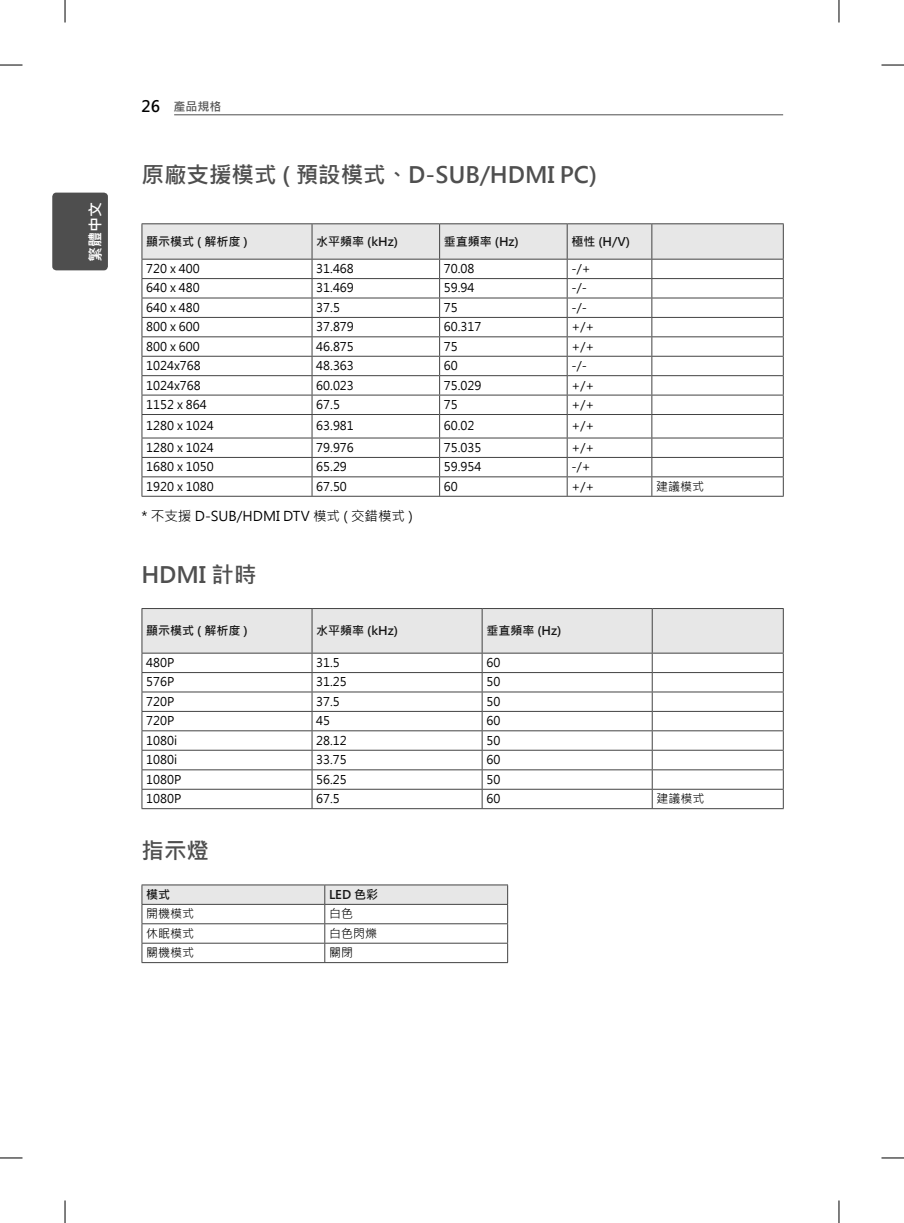
<style>
.page{position:relative;width:904px;height:1223px;background:#fff}
.page>*{position:absolute;margin:0;border:0;box-sizing:border-box;transform-origin:0 0}
.t1{font:700 22.5px "Microsoft Jheng Hei";color:#4f4f4f}
.t2{font:700 15px "Microsoft Jheng Hei";color:#fff}
.t3{font:13.5px "Microsoft Jheng Hei";color:#000}
.t4{font:12px "Microsoft Jheng Hei";color:#000}
.t5{font:700 12px "Microsoft Jheng Hei";color:#161616}
.t6{font:700 12px "Microsoft Jheng Hei";color:#5a5a5a}
.s1{font-size:15.75px;color:#000}
</style>
<div class="page">
<div style="left:52px;top:193px;width:56px;height:77px;background:#4e4e4e;border-radius:4px"></div>
<hr style="left:174px;top:115px;width:609px;height:1px;background:#4f4f4f">
<hr style="left:142px;top:223px;width:170px;height:1px;background:#434343">
<hr style="left:312px;top:223px;width:128px;height:1px;background:#434343">
<hr style="left:440px;top:223px;width:127px;height:1px;background:#434343">
<hr style="left:567px;top:223px;width:85px;height:1px;background:#434343">
<hr style="left:652px;top:223px;width:132px;height:1px;background:#434343">
<svg style="left:142px;top:224px;width:642px;height:272px"></svg>
<hr style="left:142px;top:496px;width:642px;height:1px;background:#434343">
<svg style="left:142px;top:608px;width:642px;height:200px"></svg>
<hr style="left:142px;top:808px;width:642px;height:1px;background:#434343">
<hr style="left:142px;top:884px;width:183px;height:1px;background:#434343">
<hr style="left:325px;top:884px;width:183px;height:1px;background:#434343">
<svg style="left:142px;top:885px;width:366px;height:77px"></svg>
<hr style="left:142px;top:962px;width:366px;height:1px;background:#434343">
<svg style="left:0;top:65px;width:22px;height:1px"></svg>
<svg style="left:881px;top:65px;width:23px;height:1px"></svg>
<svg style="left:0;top:1158px;width:22px;height:1px"></svg>
<svg style="left:881px;top:1158px;width:23px;height:1px"></svg>
<svg style="left:65px;top:0;width:1px;height:23px"></svg>
<svg style="left:65px;top:1200px;width:1px;height:23px"></svg>
<svg style="left:839px;top:0;width:1px;height:23px"></svg>
<svg style="left:839px;top:1200px;width:1px;height:23px"></svg>
<p class="t2" style="left:85px;top:262px;width:61px;rotate:-90deg">繁體中文</p>
<p class="t6" style="left:142px;top:98px;width:81px"><span class="s1">26</span> 產品規格</p>
<h1 class="t1" style="left:142px;top:159px;width:457px">原廠支援模式 ( 預設模式、D-SUB/HDMI PC)</h1>
<p class="t5" style="left:146px;top:233px;width:103px">顯示模式 ( 解析度 )</p>
<p class="t5" style="left:316px;top:233px;width:83px">水平頻率 (kHz)</p>
<p class="t5" style="left:444px;top:233px;width:76px">垂直頻率 (Hz)</p>
<p class="t5" style="left:571px;top:233px;width:60px">極性 (H/V)</p>
<p class="t4" style="left:146px;top:260px;width:55px">720 x 400</p>
<p class="t4" style="left:316px;top:260px;width:39px">31.468</p>
<p class="t4" style="left:444px;top:260px;width:32px">70.08</p>
<p class="t4" style="left:571px;top:260px;width:21px">-/+</p>
<p class="t4" style="left:146px;top:279px;width:55px">640 x 480</p>
<p class="t4" style="left:316px;top:279px;width:39px">31.469</p>
<p class="t4" style="left:444px;top:279px;width:32px">59.94</p>
<p class="t4" style="left:571px;top:279px;width:17px">-/-</p>
<p class="t4" style="left:146px;top:299px;width:55px">640 x 480</p>
<p class="t4" style="left:316px;top:299px;width:25px">37.5</p>
<p class="t4" style="left:444px;top:299px;width:15px">75</p>
<p class="t4" style="left:571px;top:299px;width:17px">-/-</p>
<p class="t4" style="left:146px;top:318px;width:55px">800 x 600</p>
<p class="t4" style="left:316px;top:318px;width:39px">37.879</p>
<p class="t4" style="left:444px;top:318px;width:39px">60.317</p>
<p class="t4" style="left:571px;top:318px;width:24px">+/+</p>
<p class="t4" style="left:146px;top:338px;width:55px">800 x 600</p>
<p class="t4" style="left:316px;top:338px;width:39px">46.875</p>
<p class="t4" style="left:444px;top:338px;width:15px">75</p>
<p class="t4" style="left:571px;top:338px;width:24px">+/+</p>
<p class="t4" style="left:146px;top:357px;width:56px">1024x768</p>
<p class="t4" style="left:316px;top:357px;width:39px">48.363</p>
<p class="t4" style="left:444px;top:357px;width:15px">60</p>
<p class="t4" style="left:571px;top:357px;width:17px">-/-</p>
<p class="t4" style="left:146px;top:377px;width:56px">1024x768</p>
<p class="t4" style="left:316px;top:377px;width:39px">60.023</p>
<p class="t4" style="left:444px;top:377px;width:39px">75.029</p>
<p class="t4" style="left:571px;top:377px;width:24px">+/+</p>
<p class="t4" style="left:146px;top:396px;width:62px">1152 x 864</p>
<p class="t4" style="left:316px;top:396px;width:25px">67.5</p>
<p class="t4" style="left:444px;top:396px;width:15px">75</p>
<p class="t4" style="left:571px;top:396px;width:24px">+/+</p>
<p class="t4" style="left:146px;top:417px;width:69px">1280 x 1024</p>
<p class="t4" style="left:316px;top:417px;width:39px">63.981</p>
<p class="t4" style="left:444px;top:417px;width:32px">60.02</p>
<p class="t4" style="left:571px;top:417px;width:24px">+/+</p>
<p class="t4" style="left:146px;top:439px;width:69px">1280 x 1024</p>
<p class="t4" style="left:316px;top:439px;width:39px">79.976</p>
<p class="t4" style="left:444px;top:439px;width:39px">75.035</p>
<p class="t4" style="left:571px;top:439px;width:24px">+/+</p>
<p class="t4" style="left:146px;top:458px;width:69px">1680 x 1050</p>
<p class="t4" style="left:316px;top:458px;width:32px">65.29</p>
<p class="t4" style="left:444px;top:458px;width:39px">59.954</p>
<p class="t4" style="left:571px;top:458px;width:21px">-/+</p>
<p class="t4" style="left:146px;top:478px;width:69px">1920 x 1080</p>
<p class="t4" style="left:316px;top:478px;width:32px">67.50</p>
<p class="t4" style="left:444px;top:478px;width:15px">60</p>
<p class="t4" style="left:571px;top:478px;width:24px">+/+</p>
<p class="t4" style="left:656px;top:478px;width:49px">建議模式</p>
<p class="t3" style="left:142px;top:506px;width:273px">* 不支援 D-SUB/HDMI DTV 模式 ( 交錯模式 )</p>
<h1 class="t1" style="left:142px;top:558px;width:116px">HDMI 計時</h1>
<p class="t5" style="left:146px;top:622px;width:103px">顯示模式 ( 解析度 )</p>
<p class="t5" style="left:316px;top:622px;width:83px">水平頻率 (kHz)</p>
<p class="t5" style="left:486px;top:622px;width:76px">垂直頻率 (Hz)</p>
<p class="t4" style="left:146px;top:654px;width:30px">480P</p>
<p class="t4" style="left:316px;top:654px;width:25px">31.5</p>
<p class="t4" style="left:486px;top:654px;width:15px">60</p>
<p class="t4" style="left:146px;top:673px;width:30px">576P</p>
<p class="t4" style="left:316px;top:673px;width:32px">31.25</p>
<p class="t4" style="left:486px;top:673px;width:15px">50</p>
<p class="t4" style="left:146px;top:693px;width:30px">720P</p>
<p class="t4" style="left:316px;top:693px;width:25px">37.5</p>
<p class="t4" style="left:486px;top:693px;width:15px">50</p>
<p class="t4" style="left:146px;top:712px;width:30px">720P</p>
<p class="t4" style="left:316px;top:712px;width:15px">45</p>
<p class="t4" style="left:486px;top:712px;width:15px">60</p>
<p class="t4" style="left:146px;top:732px;width:32px">1080i</p>
<p class="t4" style="left:316px;top:732px;width:32px">28.12</p>
<p class="t4" style="left:486px;top:732px;width:15px">50</p>
<p class="t4" style="left:146px;top:751px;width:32px">1080i</p>
<p class="t4" style="left:316px;top:751px;width:32px">33.75</p>
<p class="t4" style="left:486px;top:751px;width:15px">60</p>
<p class="t4" style="left:146px;top:771px;width:37px">1080P</p>
<p class="t4" style="left:316px;top:771px;width:32px">56.25</p>
<p class="t4" style="left:486px;top:771px;width:15px">50</p>
<p class="t4" style="left:146px;top:790px;width:37px">1080P</p>
<p class="t4" style="left:316px;top:790px;width:25px">67.5</p>
<p class="t4" style="left:486px;top:790px;width:15px">60</p>
<p class="t4" style="left:656px;top:790px;width:49px">建議模式</p>
<h1 class="t1" style="left:142px;top:835px;width:69px">指示燈</h1>
<p class="t5" style="left:146px;top:886px;width:25px">模式</p>
<p class="t5" style="left:329px;top:886px;width:51px">LED 色彩</p>
<p class="t4" style="left:146px;top:905px;width:49px">開機模式</p>
<p class="t4" style="left:329px;top:905px;width:25px">白色</p>
<p class="t4" style="left:146px;top:925px;width:49px">休眠模式</p>
<p class="t4" style="left:329px;top:925px;width:49px">白色閃爍</p>
<p class="t4" style="left:146px;top:944px;width:49px">關機模式</p>
<p class="t4" style="left:329px;top:944px;width:25px">關閉</p>
</div>
